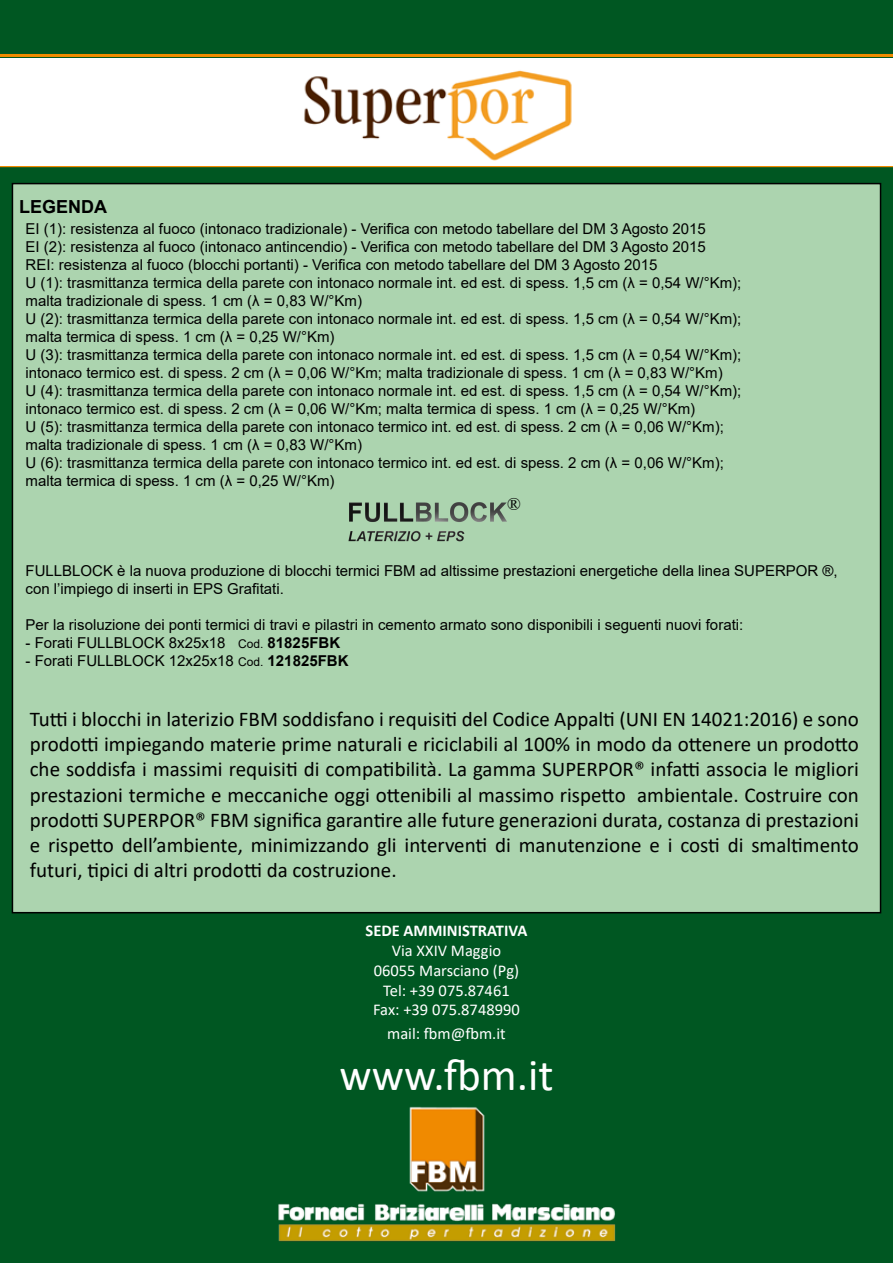
<style>
.page{position:relative;width:893px;height:1263px;background:#005722}
.page>*{position:absolute;margin:0;border:0;box-sizing:border-box;transform-origin:0 0}
.t1{font:45px "Calibri";color:#fff}
.t2{font:21px/25.2px "Calibri";color:#000;text-align:justify}
.t3{font:700 18px "Arial";color:#000}
.t4{font:18px "Times New Roman";color:#000}
.t5{font:16.5px/19.8px "Calibri";color:#fff;text-align:center}
.t6{font:700 16.5px "Calibri";color:#fff}
.t7{font:15px/18px "Arial";color:#000}
.s1{font-size:12px}
.s2{font-weight:700}
</style>
<div class="page">
<div style="left:12px;top:184px;width:868px;height:729px;background:#acd4af"></div>
<img style="left:278px;top:1106px;width:338px;height:136px">
<hr style="left:0;top:54px;width:893px;height:3px;background:#f18b00">
<hr style="left:0;top:164px;width:893px;height:3px;background:#f18b00">
<div style="left:347px;top:479px;width:192px;height:76px;background:#000;opacity:.75"></div>
<div style="left:0;top:58px;width:893px;height:108px;background:#fff"></div>
<img style="left:304px;top:70px;width:268px;height:91px">
<p class="t3" style="left:19px;top:194px;width:90px">LEGENDA</p>
<p class="t7" style="left:26px;top:220px;width:717px">EI (1): resistenza al fuoco (intonaco tradizionale) - Verifica con metodo tabellare del DM 3 Agosto 2015<br>EI (2): resistenza al fuoco (intonaco antincendio) - Verifica con metodo tabellare del DM 3 Agosto 2015<br>REI: resistenza al fuoco (blocchi portanti) - Verifica con metodo tabellare del DM 3 Agosto 2015<br>U (1): trasmittanza termica della parete con intonaco normale int. ed est. di spess. 1,5 cm (λ = 0,54 W/°Km); malta tradizionale di spess. 1 cm (λ = 0,83 W/°Km)<br>U (2): trasmittanza termica della parete con intonaco normale int. ed est. di spess. 1,5 cm (λ = 0,54 W/°Km); malta termica di spess. 1 cm (λ = 0,25 W/°Km)<br>U (3): trasmittanza termica della parete con intonaco normale int. ed est. di spess. 1,5 cm (λ = 0,54 W/°Km); intonaco termico est. di spess. 2 cm (λ = 0,06 W/°Km; malta tradizionale di spess. 1 cm (λ = 0,83 W/°Km)<br>U (4): trasmittanza termica della parete con intonaco normale int. ed est. di spess. 1,5 cm (λ = 0,54 W/°Km); intonaco termico est. di spess. 2 cm (λ = 0,06 W/°Km; malta termica di spess. 1 cm (λ = 0,25 W/°Km)<br>U (5): trasmittanza termica della parete con intonaco termico int. ed est. di spess. 2 cm (λ = 0,06 W/°Km); malta tradizionale di spess. 1 cm (λ = 0,83 W/°Km)<br>U (6): trasmittanza termica della parete con intonaco termico int. ed est. di spess. 2 cm (λ = 0,06 W/°Km); malta termica di spess. 1 cm (λ = 0,25 W/°Km)</p>
<p class="t4" style="left:507px;top:491px;width:15px">®</p>
<p class="t7" style="left:26px;top:562px;width:814px">FULLBLOCK è la nuova produzione di blocchi termici FBM ad altissime prestazioni energetiche della linea SUPERPOR ®, con l’impiego di inserti in EPS Grafitati.</p>
<p class="t7" style="left:26px;top:616px;width:719px">Per la risoluzione dei ponti termici di travi e pilastri in cemento armato sono disponibili i seguenti nuovi forati:</p>
<p class="t7" style="left:26px;top:634px;width:316px">- Forati FULLBLOCK 8x25x18 <span class="s1">Cod.</span> <span class="s2">81825FBK</span></p>
<p class="t7" style="left:26px;top:652px;width:324px">- Forati FULLBLOCK 12x25x18 <span class="s1">Cod.</span> <span class="s2">121825FBK</span></p>
<p class="t2" style="left:30px;top:706px;width:831px">Tutti i blocchi in laterizio FBM soddisfano i requisiti del Codice Appalti (UNI EN 14021:2016) e sono prodotti impiegando materie prime naturali e riciclabili al 100% in modo da ottenere un prodotto che soddisfa i massimi requisiti di compatibilità. La gamma SUPERPOR® infatti associa le migliori prestazioni termiche e meccaniche oggi ottenibili al massimo rispetto ambientale. Costruire con prodotti SUPERPOR® FBM significa garantire alle future generazioni durata, costanza di prestazioni e rispetto dell’ambiente, minimizzando gli interventi di manutenzione e i costi di smaltimento futuri, tipici di altri prodotti da costruzione.</p>
<p class="t6" style="left:366px;top:919px;width:163px">SEDE AMMINISTRATIVA</p>
<p class="t5" style="left:373px;top:940px;width:148px">Via XXIV Maggio<br>06055 Marsciano (Pg)<br>Tel: +39 075.87461<br>Fax: +39 075.8748990</p>
<p class="t5" style="left:387px;top:1023px;width:120px">mail: fbm@fbm.it</p>
<h1 class="t1" style="left:339px;top:1043px;width:216px">www.fbm.it</h1>
</div>
